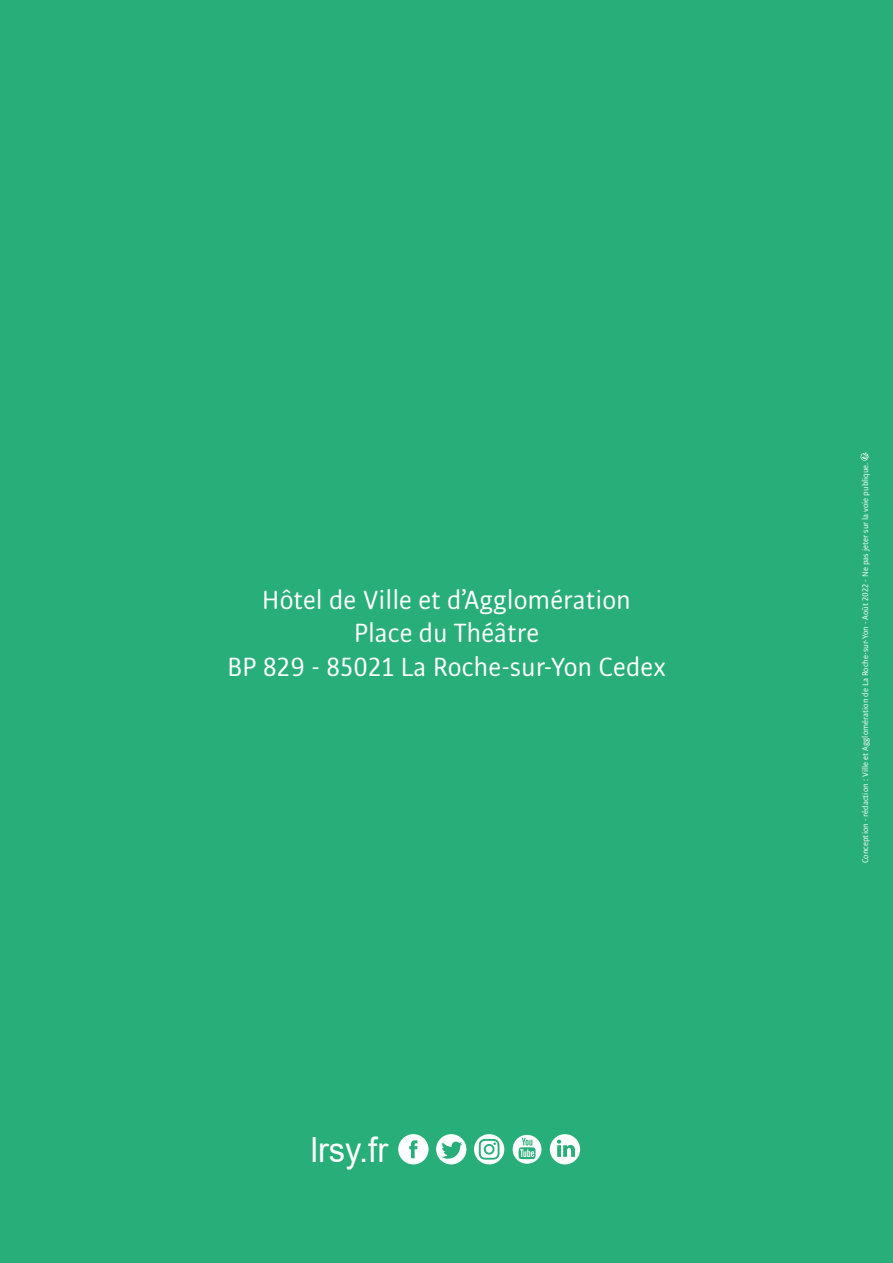
<style>
.page{position:relative;width:893px;height:1263px;background:#28ae78}
.page>*{position:absolute;margin:0;border:0;box-sizing:border-box;transform-origin:0 0}
.t1{font:34.8px "Arial";color:#fff;scale:.94 1}
.t2{font:27.9px "Bulo Rounded";color:#fff}
.t3{font:8.7px "Bulo Rounded";color:#fff}
</style>
<div class="page">
<svg style="left:860px;top:452px;width:9px;height:9px"></svg>
<svg style="left:550px;top:1134px;width:30px;height:30px"></svg>
<svg style="left:398px;top:1134px;width:30px;height:30px"></svg>
<svg style="left:436px;top:1134px;width:30px;height:30px"></svg>
<svg style="left:474px;top:1134px;width:30px;height:30px"></svg>
<div style="left:486px;top:1146px;width:7px;height:7px;background:#fff;border-radius:50%"></div>
<svg style="left:513px;top:1135px;width:28px;height:29px"></svg>
<p class="t2" style="left:262px;top:583px;width:371px">Hôtel de Ville et d’Agglomération</p>
<p class="t2" style="left:354px;top:616px;width:187px">Place du Théâtre</p>
<p class="t2" style="left:227px;top:650px;width:440px">BP 829 - 85021 La Roche-sur-Yon Cedex</p>
<h1 class="t1" style="left:311px;top:1126px;width:84px">lrsy.fr</h1>
<p class="t3" style="left:860px;top:863px;width:402px;rotate:-90deg">Conception - rédaction : Ville et Agglomération de La Roche-sur-Yon - Août 2022 - Ne pas jeter sur la voie publique.</p>
</div>
